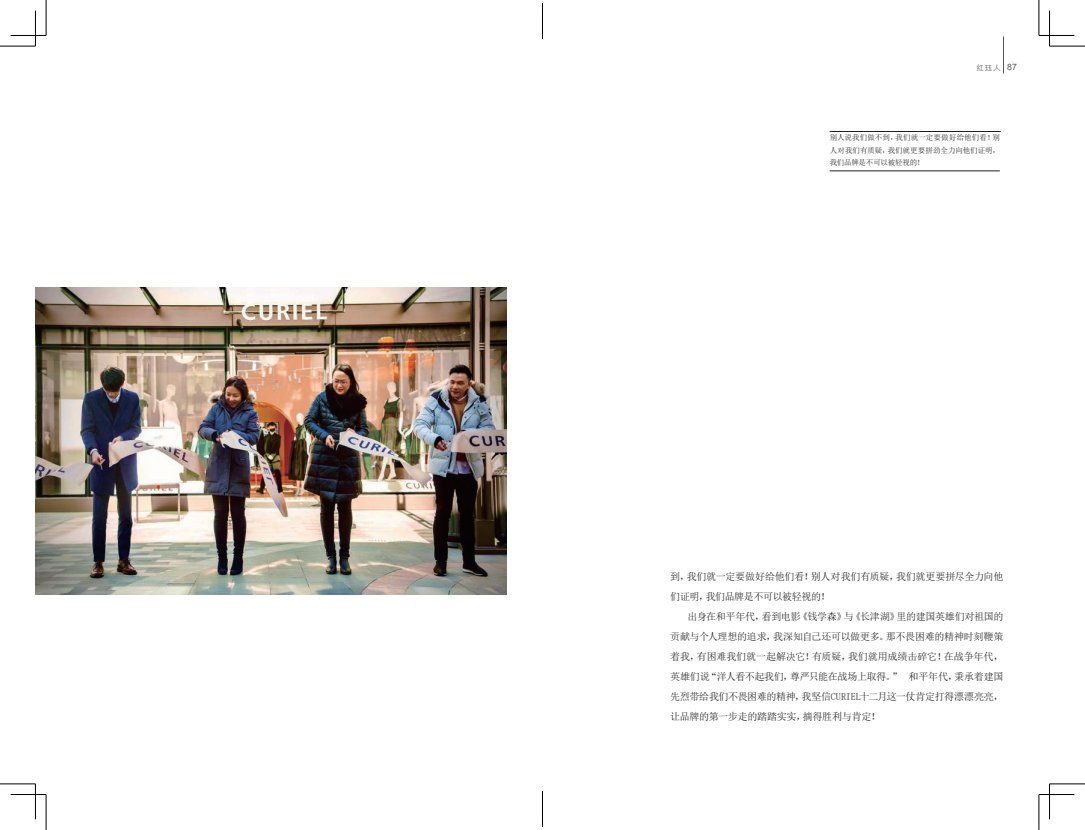
<style>
.page{position:relative;width:1085px;height:830px;background:#fff}
.page>*{position:absolute;margin:0;border:0;box-sizing:border-box;transform-origin:0 0}
.t1{font:10px/20px "Sim Sun";letter-spacing:-.03em;color:#231f20}
.t2{font:8.75px "Arial";color:#57585a}
.t3{font:7.5px/12.5px "Sim Sun";color:#231f20;text-align:justify}
.t4{font:7.5px "ST Xihei";color:#57585a}
.s1{font-family:"Arial";font-size:8.75px;color:#fff}
</style>
<div class="page">
<hr style="left:1003px;top:36px;width:1px;height:37px;background:#57585a">
<hr style="left:829px;top:131px;width:171px;height:1px;background:#231f20">
<hr style="left:829px;top:170px;width:170px;height:1px;background:#231f20">
<img style="left:35px;top:287px;width:471px;height:307px">
<hr style="left:0;top:46px;width:35px;height:1px;background:#000">
<hr style="left:1049px;top:46px;width:35px;height:1px;background:#000">
<hr style="left:0;top:783px;width:35px;height:1px;background:#000">
<hr style="left:1049px;top:783px;width:35px;height:1px;background:#000">
<hr style="left:46px;top:0;width:1px;height:35px;background:#000">
<hr style="left:46px;top:794px;width:1px;height:35px;background:#000">
<hr style="left:1038px;top:0;width:1px;height:35px;background:#000">
<hr style="left:1038px;top:794px;width:1px;height:35px;background:#000">
<hr style="left:11px;top:35px;width:35px;height:1px;background:#000">
<hr style="left:1038px;top:35px;width:36px;height:1px;background:#000">
<hr style="left:11px;top:793px;width:35px;height:1px;background:#000">
<hr style="left:1038px;top:793px;width:36px;height:1px;background:#000">
<hr style="left:35px;top:11px;width:1px;height:35px;background:#000">
<hr style="left:35px;top:783px;width:1px;height:36px;background:#000">
<hr style="left:1049px;top:11px;width:1px;height:35px;background:#000">
<hr style="left:1049px;top:783px;width:1px;height:36px;background:#000">
<hr style="left:542px;top:3px;width:1px;height:36px;background:#000">
<hr style="left:542px;top:791px;width:1px;height:35px;background:#000">
<p class="t2" style="left:1007px;top:61px;width:11px">87</p>
<p class="t4" style="left:976px;top:62px;width:47px">红珏人 <span class="s1">187</span></p>
<p class="t3" style="left:829px;top:131px;width:172px">别人说我们做不到，我们就一定要做好给他们看！别人对我们有质疑，我们就更要拼劲全力向他们证明，我们品牌是不可以被轻视的！</p>
<p class="t1" style="left:670px;top:566px;width:334px">到，我们就一定要做好给他们看！别人对我们有质疑，我们就更要拼尽全力向他们证明，我们品牌是不可以被轻视的！</p>
<p class="t1" style="left:670px;top:606px;width:334px;text-align:justify;text-indent:17px">出身在和平年代，看到电影《钱学森》与《长津湖》里的建国英雄们对祖国的贡献与个人理想的追求，我深知自己还可以做更多。那不畏困难的精神时刻鞭策着我，有困难我们就一起解决它！有质疑，我们就用成绩击碎它！在战争年代，英雄们说“洋人看不起我们，尊严只能在战场上取得。” 和平年代，秉承着建国先烈带给我们不畏困难的精神，我坚信CURIEL十二月这一仗肯定打得漂漂亮亮，让品牌的第一步走的踏踏实实，摘得胜利与肯定！</p>
</div>
